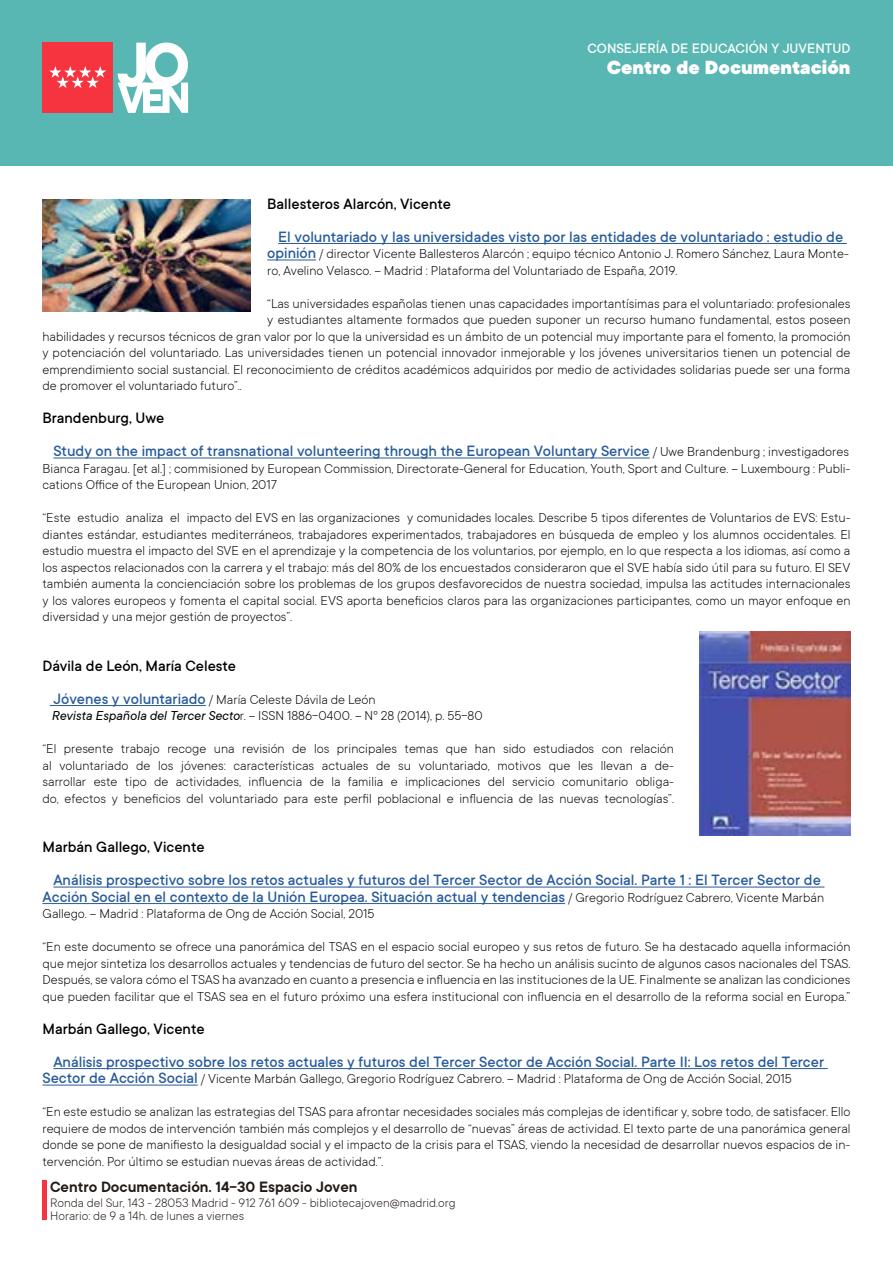
<style>
.page{position:relative;width:893px;height:1263px;background:#fff}
.page>*{position:absolute;margin:0;border:0;box-sizing:border-box;transform-origin:0 0}
.t1{font:900 21px "TT Commons";color:#fff}
.t2{font:500 16.5px/33px "TT Commons";color:#275b9b}
.t3{font:500 16.5px "TT Commons";color:#000}
.t4{font:600 16.5px "TT Commons";color:#211915}
.t5{font:500 15px "TT Commons";color:#fff}
.t6{font:300 14.25px/16.5px "TT Commons";color:#000;text-align:justify}
.t7{font:300 13.5px/13.5px "TT Commons";color:#211915}
.s1{font-weight:500;font-size:16.5px;color:#275b9b}
.s2{color:#000}
.s3{font-weight:300;font-size:14.25px;color:#000}
.s4{font-weight:400;font-style:italic}
</style>
<div class="page">
<div style="left:0;top:0;width:893px;height:166px;background:#59b7b3"></div>
<div style="left:43px;top:43px;width:70px;height:70px;background:#f6343f"></div>
<svg style="left:49px;top:66px;width:57px;height:22px"></svg>
<svg style="left:118px;top:43px;width:70px;height:70px"></svg>
<hr style="left:43px;top:1180px;width:4px;height:40px;background:#f6343f">
<hr style="left:278px;top:243px;width:569px;height:1px;background:#275b9b">
<hr style="left:267px;top:260px;width:49px;height:1px;background:#275b9b">
<hr style="left:53px;top:458px;width:597px;height:1px;background:#275b9b">
<hr style="left:50px;top:705px;width:156px;height:1px;background:#275b9b">
<hr style="left:53px;top:887px;width:771px;height:1px;background:#275b9b">
<hr style="left:43px;top:903px;width:522px;height:1px;background:#275b9b">
<hr style="left:53px;top:1068px;width:775px;height:1px;background:#275b9b">
<hr style="left:43px;top:1085px;width:155px;height:1px;background:#275b9b">
<img style="left:699px;top:631px;width:151px;height:205px">
<img style="left:43px;top:200px;width:208px;height:112px">
<p class="t5" style="left:587px;top:40px;width:264px">CONSEJERÍA DE EDUCACIÓN Y JUVENTUD</p>
<h1 class="t1" style="left:607px;top:56px;width:245px">Centro de Documentación</h1>
<p class="t3" style="left:267px;top:195px;width:185px">Ballesteros Alarcón, Vicente</p>
<p class="t2" style="left:278px;top:220px;width:566px">El voluntariado y las universidades visto por las entidades de voluntariado : estudio de</p>
<p class="t6" style="left:267px;top:246px;width:583px"><span class="s1">opinión</span> / director Vicente Ballesteros Alarcón ; equipo técnico Antonio J. Romero Sánchez, Laura Monte&shy;ro, Avelino Velasco. -- Madrid : Plataforma del Voluntariado de España, 2019.</p>
<p class="t6" style="left:267px;top:295px;width:585px">“Las universidades españolas tienen unas capacidades importantísimas para el voluntariado: profesionales</p>
<p class="t6" style="left:267px;top:312px;width:585px">y estudiantes altamente formados que pueden suponer un recurso humano fundamental, estos poseen</p>
<p class="t6" style="left:43px;top:328px;width:809px">habilidades y recursos técnicos de gran valor por lo que la universidad es un ámbito de un potencial muy importante para el fomento, la promoción</p>
<p class="t6" style="left:43px;top:345px;width:809px">y potenciación del voluntariado. Las universidades tienen un potencial innovador inmejorable y los jóvenes universitarios tienen un potencial de</p>
<p class="t6" style="left:43px;top:361px;width:809px">emprendimiento social sustancial. El reconocimiento de créditos académicos adquiridos por medio de actividades solidarias puede ser una forma</p>
<p class="t6" style="left:43px;top:378px;width:201px">de promover el voluntariado futuro”..</p>
<p class="t2" style="left:53px;top:402px;width:797px;text-indent:-11px"><span class="s2">Brandenburg, Uwe<br></span>Study on the impact of transnational volunteering through the European Voluntary Service <span class="s3">/ Uwe Brandenburg ; investigadores</span></p>
<p class="t6" style="left:43px;top:460px;width:809px">Bianca Faragau. [et al.] ; commisioned by European Commission, Directorate-General for Education, Youth, Sport and Culture. -- Luxembourg : Publi&shy;cations Office of the European Union, 2017</p>
<p class="t6" style="left:43px;top:510px;width:810px">“Este estudio analiza el impacto del EVS en las organizaciones y comunidades locales. Describe 5 tipos diferentes de Voluntarios de EVS: Estu&shy;diantes estándar, estudiantes mediterráneos, trabajadores experimentados, trabajadores en búsqueda de empleo y los alumnos occidentales. El estudio muestra el impacto del SVE en el aprendizaje y la competencia de los voluntarios, por ejemplo, en lo que respecta a los idiomas, así como a los aspectos relacionados con la carrera y el trabajo: más del 80% de los encuestados consideraron que el SVE había sido útil para su futuro. El SEV también aumenta la concienciación sobre los problemas de los grupos desfavorecidos de nuestra sociedad, impulsa las actitudes internacionales y los valores europeos y fomenta el capital social. EVS aporta beneficios claros para las organizaciones participantes, como un mayor enfoque en diversidad y una mejor gestión de proyectos”.</p>
<p class="t3" style="left:43px;top:657px;width:195px">Dávila de León, María Celeste</p>
<p class="t6" style="left:51px;top:691px;width:433px"><span class="s1">Jóvenes y voluntariado</span> / María Celeste Dávila de León<br><span class="s4">Revista Española del Tercer Secto</span>r. -- ISSN 1886-0400. -- Nº 28 (2014), p. 55-80</p>
<p class="t6" style="left:43px;top:741px;width:633px">“El presente trabajo recoge una revisión de los principales temas que han sido estudiados con relación al voluntariado de los jóvenes: características actuales de su voluntariado, motivos que les llevan a de&shy;sarrollar este tipo de actividades, influencia de la familia e implicaciones del servicio comunitario obliga&shy;do, efectos y beneficios del voluntariado para este perfil poblacional e influencia de las nuevas tecnologías”.</p>
<p class="t3" style="left:43px;top:838px;width:164px">Marbán Gallego, Vicente</p>
<p class="t2" style="left:43px;top:872px;width:783px;line-height:16.5px;text-align:center">Análisis prospectivo sobre los retos actuales y futuros del Tercer Sector de Acción Social. Parte 1 : El Tercer Sector de<br>Acción Social en el contexto de la Unión Europea. Situación actual y tendencias <span class="s3">/ Gregorio Rodríguez Cabrero, Vicente Marbán</span></p>
<p class="t6" style="left:43px;top:906px;width:334px">Gallego. -- Madrid : Plataforma de Ong de Acción Social, 2015</p>
<p class="t6" style="left:43px;top:939px;width:810px">“En este documento se ofrece una panorámica del TSAS en el espacio social europeo y sus retos de futuro. Se ha destacado aquella información que mejor sintetiza los desarrollos actuales y tendencias de futuro del sector. Se ha hecho un análisis sucinto de algunos casos nacionales del TSAS.<br>Después, se valora cómo el TSAS ha avanzado en cuanto a presencia e influencia en las instituciones de la UE. Finalmente se analizan las condiciones que pueden facilitar que el TSAS sea en el futuro próximo una esfera institucional con influencia en el desarrollo de la reforma social en Europa.”</p>
<p class="t3" style="left:43px;top:1020px;width:164px">Marbán Gallego, Vicente</p>
<p class="t2" style="left:53px;top:1045px;width:772px">Análisis prospectivo sobre los retos actuales y futuros del Tercer Sector de Acción Social. Parte II: Los retos del Tercer</p>
<p class="t6" style="left:43px;top:1071px;width:751px"><span class="s1">Sector de Acción Social</span> / Vicente Marbán Gallego, Gregorio Rodríguez Cabrero. -- Madrid : Plataforma de Ong de Acción Social, 2015</p>
<p class="t6" style="left:43px;top:1104px;width:809px">“En este estudio se analizan las estrategias del TSAS para afrontar necesidades sociales más complejas de identificar y, sobre todo, de satisfacer. Ello requiere de modos de intervención también más complejos y el desarrollo de “nuevas” áreas de actividad. El texto parte de una panorámica general donde se pone de manifiesto la desigualdad social y el impacto de la crisis para el TSAS, viendo la necesidad de desarrollar nuevos espacios de in&shy;tervención. Por último se estudian nuevas áreas de actividad.”.</p>
<p class="t4" style="left:50px;top:1178px;width:309px">Centro Documentación. 14-30 Espacio Joven</p>
<p class="t7" style="left:50px;top:1196px;width:407px">Ronda del Sur, 143 - 28053 Madrid - 912 761 609 - bibliotecajoven@madrid.org<br>Horario: de 9 a 14h. de lunes a viernes</p>
</div>
